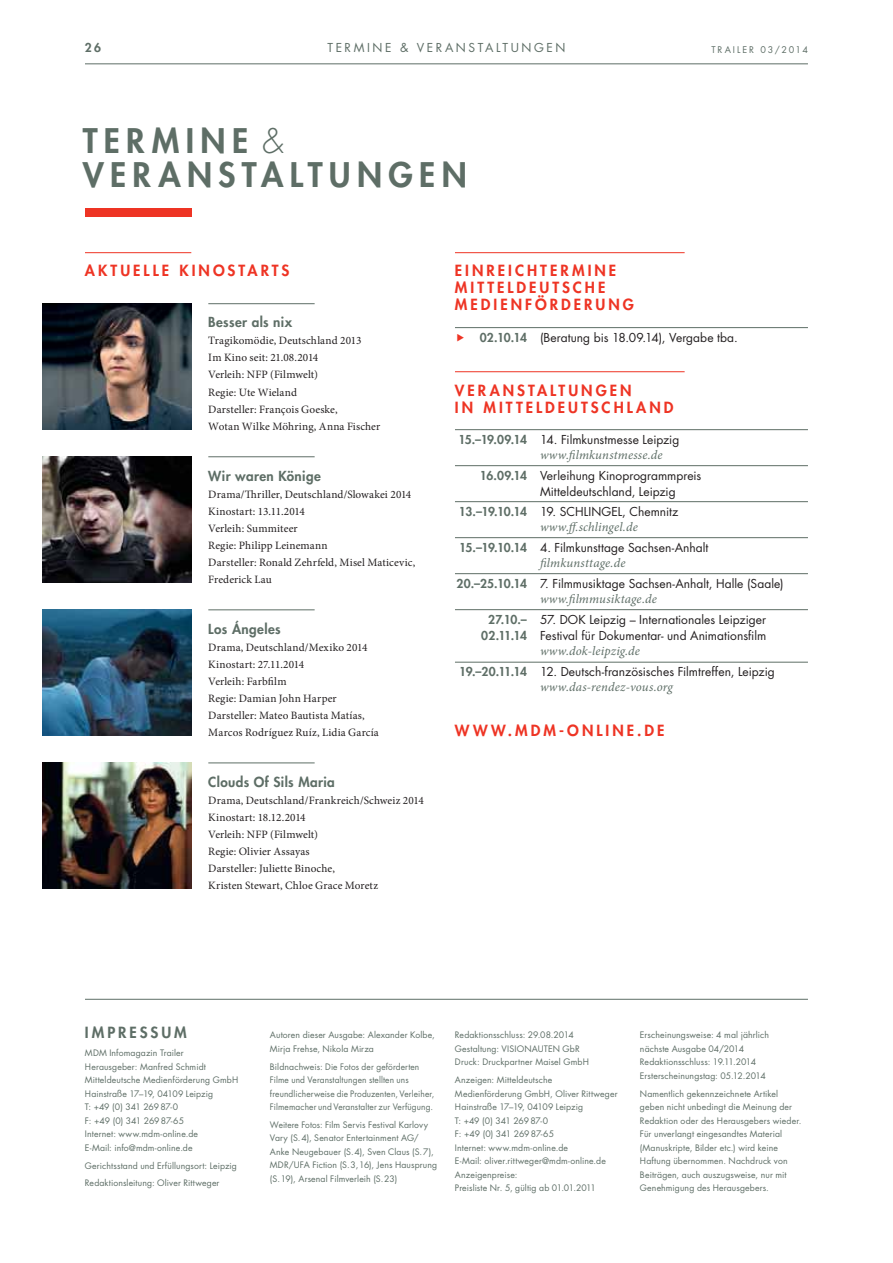
<style>
.page{position:relative;width:893px;height:1263px;background:#fff}
.page>*{position:absolute;margin:0;border:0;box-sizing:border-box;transform-origin:0 0}
.t1{font:800 33px/34px "Futura Std";letter-spacing:.19em;color:#5e6e66}
.t2{font:800 15px/17px "Futura Std";letter-spacing:.2em;color:#ee3424}
.t3{font:800 15px "Futura Std";letter-spacing:.19em;color:#5e6e66}
.t4{font:800 13.5px "Futura Std";letter-spacing:.025em;color:#5e6e66}
.t5{font:italic 12.75px "Minion Pro";letter-spacing:.01em;color:#5e6e66}
.t6{font:12px/16.5px "Futura Std";color:#231f20}
.t7{font:12px "Futura Std";letter-spacing:.21em;color:#5e6e66}
.t8{font:800 12px "Futura Std";color:#5e6e66}
.t9{font:11.25px/17px "Minion Pro";letter-spacing:.01em;color:#231f20}
.t10{font:9px "Futura Std";letter-spacing:.215em;color:#5e6e66}
.t11{font:8.7px/13.5px "Futura Std";letter-spacing:.015em;color:#5e6e66}
.t12{font:8.7px/13.5px "Futura Std";letter-spacing:.015em;color:#5e6e66;scale:.95 1}
.s1{font-weight:300}
.s2{font-weight:800;color:#5e6e66}
</style>
<div class="page">
<hr style="left:85px;top:63px;width:723px;height:1px;background:#5e6e66">
<div style="left:85px;top:208px;width:106px;height:9px;background:#ee3424"></div>
<hr style="left:85px;top:999px;width:723px;height:1px;background:#5e6e66">
<hr style="left:208px;top:303px;width:107px;height:1px;background:#5e6e66">
<hr style="left:208px;top:456px;width:107px;height:1px;background:#5e6e66">
<hr style="left:208px;top:609px;width:107px;height:1px;background:#5e6e66">
<hr style="left:208px;top:763px;width:107px;height:1px;background:#5e6e66">
<hr style="left:85px;top:252px;width:106px;height:1px;background:#ee3424">
<img style="left:42px;top:303px;width:149px;height:127px">
<img style="left:42px;top:456px;width:149px;height:127px">
<img style="left:42px;top:609px;width:149px;height:127px">
<img style="left:42px;top:762px;width:149px;height:127px">
<hr style="left:455px;top:252px;width:230px;height:1px;background:#ee3424">
<hr style="left:455px;top:327px;width:353px;height:1px;background:#5e6e66">
<hr style="left:455px;top:371px;width:230px;height:1px;background:#ee3424">
<hr style="left:455px;top:429px;width:353px;height:1px;background:#5e6e66">
<hr style="left:455px;top:465px;width:353px;height:1px;background:#5e6e66">
<hr style="left:455px;top:501px;width:353px;height:1px;background:#5e6e66">
<hr style="left:455px;top:537px;width:353px;height:1px;background:#5e6e66">
<hr style="left:455px;top:573px;width:353px;height:1px;background:#5e6e66">
<hr style="left:455px;top:609px;width:353px;height:1px;background:#5e6e66">
<hr style="left:455px;top:662px;width:353px;height:1px;background:#5e6e66">
<h3 class="t7" style="left:328px;top:42px;width:239px">TERMINE &amp; VERANSTALTUNGEN</h3>
<h3 class="t8" style="left:85px;top:42px;width:18px">26</h3>
<p class="t10" style="left:711px;top:45px;width:98px">TRAILER 03/2014</p>
<h1 class="t1" style="left:83px;top:126px;width:385px">TERMINE <span class="s1">&amp;<br></span>VERANSTALTUNGEN</h1>
<h2 class="t2" style="left:85px;top:263px;width:206px">AKTUELLE KINOSTARTS</h2>
<h2 class="t2" style="left:455px;top:263px;width:180px">EINREICHTERMINE<br>MITTELDEUTSCHE<br>MEDIENFÖRDERUNG</h2>
<h3 class="t6" style="left:480px;top:330px;width:259px"><span class="s2">02.10.14</span> (Beratung bis 18.09.14), Vergabe tba.</h3>
<h2 class="t2" style="left:455px;top:383px;width:220px">VERANSTALTUNGEN<br>IN MITTELDEUTSCHLAND</h2>
<h3 class="t6" style="left:458px;top:432px;width:222px"><span class="s2">15.–19.09.14</span> 14. Filmkunstmesse Leipzig</h3>
<h3 class="t5" style="left:540px;top:450px;width:124px">www.filmkunstmesse.de</h3>
<h3 class="t6" style="left:540px;top:468px;width:163px;text-indent:-60px"><span class="s2">16.09.14</span> Verleihung Kinoprogrammpreis<br>Mitteldeutschland, Leipzig</h3>
<h3 class="t6" style="left:459px;top:504px;width:221px"><span class="s2">13.–19.10.14</span> 19. SCHLINGEL, Chemnitz</h3>
<h3 class="t5" style="left:540px;top:522px;width:99px">www.ff.schlingel.de</h3>
<h3 class="t6" style="left:459px;top:540px;width:251px"><span class="s2">15.–19.10.14</span> 4. Filmkunsttage Sachsen-Anhalt</h3>
<h3 class="t5" style="left:540px;top:558px;width:87px">filmkunsttage.de</h3>
<h3 class="t6" style="left:456px;top:576px;width:329px"><span class="s2">20.–25.10.14</span> 7. Filmmusiktage Sachsen-Anhalt, Halle (Saale)</h3>
<h3 class="t5" style="left:540px;top:594px;width:118px">www.filmmusiktage.de</h3>
<h3 class="t6" style="left:481px;top:612px;width:287px;text-align:center"><span class="s2">27.10.–</span> 57. DOK Leipzig – Internationales Leipziger<br><span class="s2">02.11.14</span> Festival für Dokumentar- und Animationsfilm</h3>
<h3 class="t5" style="left:540px;top:646px;width:101px">www.dok-leipzig.de</h3>
<h3 class="t6" style="left:459px;top:664px;width:317px"><span class="s2">19.–20.11.14</span> 12. Deutsch-französisches Filmtreffen, Leipzig</h3>
<h3 class="t5" style="left:540px;top:682px;width:134px">www.das-rendez-vous.org</h3>
<h2 class="t2" style="left:455px;top:723px;width:211px">WWW.MDM-ONLINE.DE</h2>
<h3 class="t4" style="left:208px;top:316px;width:85px">Besser als nix</h3>
<p class="t9" style="left:208px;top:333px;width:173px">Tragikomödie, Deutschland 2013<br>Im Kino seit: 21.08.2014<br>Verleih: NFP (Filmwelt)<br>Regie: Ute Wieland<br>Darsteller: François Goeske,<br>Wotan Wilke Möhring, Anna Fischer</p>
<h3 class="t4" style="left:208px;top:469px;width:114px">Wir waren Könige</h3>
<p class="t9" style="left:208px;top:486px;width:209px">Drama/Thriller, Deutschland/Slowakei 2014<br>Kinostart: 13.11.2014<br>Verleih: Summiteer<br>Regie: Philipp Leinemann<br>Darsteller: Ronald Zehrfeld, Misel Maticevic,<br>Frederick Lau</p>
<h3 class="t4" style="left:208px;top:622px;width:74px">Los Ángeles</h3>
<p class="t9" style="left:208px;top:639px;width:172px">Drama, Deutschland/Mexiko 2014<br>Kinostart: 27.11.2014<br>Verleih: Farbfilm<br>Regie: Damian John Harper<br>Darsteller: Mateo Bautista Matías,<br>Marcos Rodríguez Ruíz, Lidia García</p>
<h3 class="t4" style="left:208px;top:775px;width:128px">Clouds Of Sils Maria</h3>
<p class="t9" style="left:208px;top:793px;width:217px">Drama, Deutschland/Frankreich/Schweiz 2014<br>Kinostart: 18.12.2014<br>Verleih: NFP (Filmwelt)<br>Regie: Olivier Assayas<br>Darsteller: Juliette Binoche,<br>Kristen Stewart, Chloe Grace Moretz</p>
<h2 class="t3" style="left:85px;top:1026px;width:103px">IMPRESSUM</h2>
<p class="t11" style="left:85px;top:1047px;width:155px">MDM Infomagazin Trailer<br>Herausgeber: Manfred Schmidt<br>Mitteldeutsche Medienförderung GmbH<br>Hainstraße 17–19, 04109 Leipzig<br>T: +49 (0) 341 269 87-0<br>F: +49 (0) 341 269 87-65<br>Internet: www.mdm-online.de<br>E-Mail: info@mdm-online.de</p>
<p class="t11" style="left:85px;top:1157px;width:154px;line-height:17.7px">Gerichtsstand und Erfüllungsort: Leipzig<br>Redaktionsleitung: Oliver Rittweger</p>
<p class="t11" style="left:270px;top:1029px;width:166px">Autoren dieser Ausgabe: Alexander Kolbe,<br>Mirja Frehse, Nikola Mirza</p>
<p class="t11" style="left:270px;top:1060px;width:166px">Bildnachweis: Die Fotos der geförderten Filme und Veranstaltungen stellten uns freundlicherweise die Produzenten, Verleiher, Filmemacher und Veranstalter zur Verfügung.</p>
<p class="t12" style="left:270px;top:1118px;width:178px">Weitere Fotos: Film Servis Festival Karlovy Vary (S. 4), Senator Entertainment AG/ Anke Neugebauer (S. 4), Sven Claus (S. 7), MDR/UFA Fiction (S. 3, 16), Jens Hausprung (S. 19), Arsenal Filmverleih (S. 23)</p>
<p class="t11" style="left:455px;top:1029px;width:135px">Redaktionsschluss: 29.08.2014<br>Gestaltung: VISIONAUTEN GbR<br>Druck: Druckpartner Maisel GmbH</p>
<p class="t11" style="left:455px;top:1074px;width:164px">Anzeigen: Mitteldeutsche<br>Medienförderung GmbH, Oliver Rittweger<br>Hainstraße 17–19, 04109 Leipzig<br>T: +49 (0) 341 269 87-0<br>F: +49 (0) 341 269 87-65<br>Internet: www.mdm-online.de<br>E-Mail: oliver.rittweger@mdm-online.de<br>Anzeigenpreise:<br>Preisliste Nr. 5, gültig ab 01.01.2011</p>
<p class="t11" style="left:640px;top:1029px;width:131px">Erscheinungsweise: 4 mal jährlich nächste Ausgabe 04/2014<br>Redaktionsschluss: 19.11.2014<br>Ersterscheinungstag: 05.12.2014</p>
<p class="t11" style="left:640px;top:1087px;width:163px">Namentlich gekennzeichnete Artikel geben nicht unbedingt die Meinung der Redaktion oder des Herausgebers wieder.<br>Für unverlangt eingesandtes Material (Manuskripte, Bilder etc.) wird keine Haftung übernommen. Nachdruck von Beiträgen, auch auszugsweise, nur mit Genehmigung des Herausgebers.</p>
</div>
